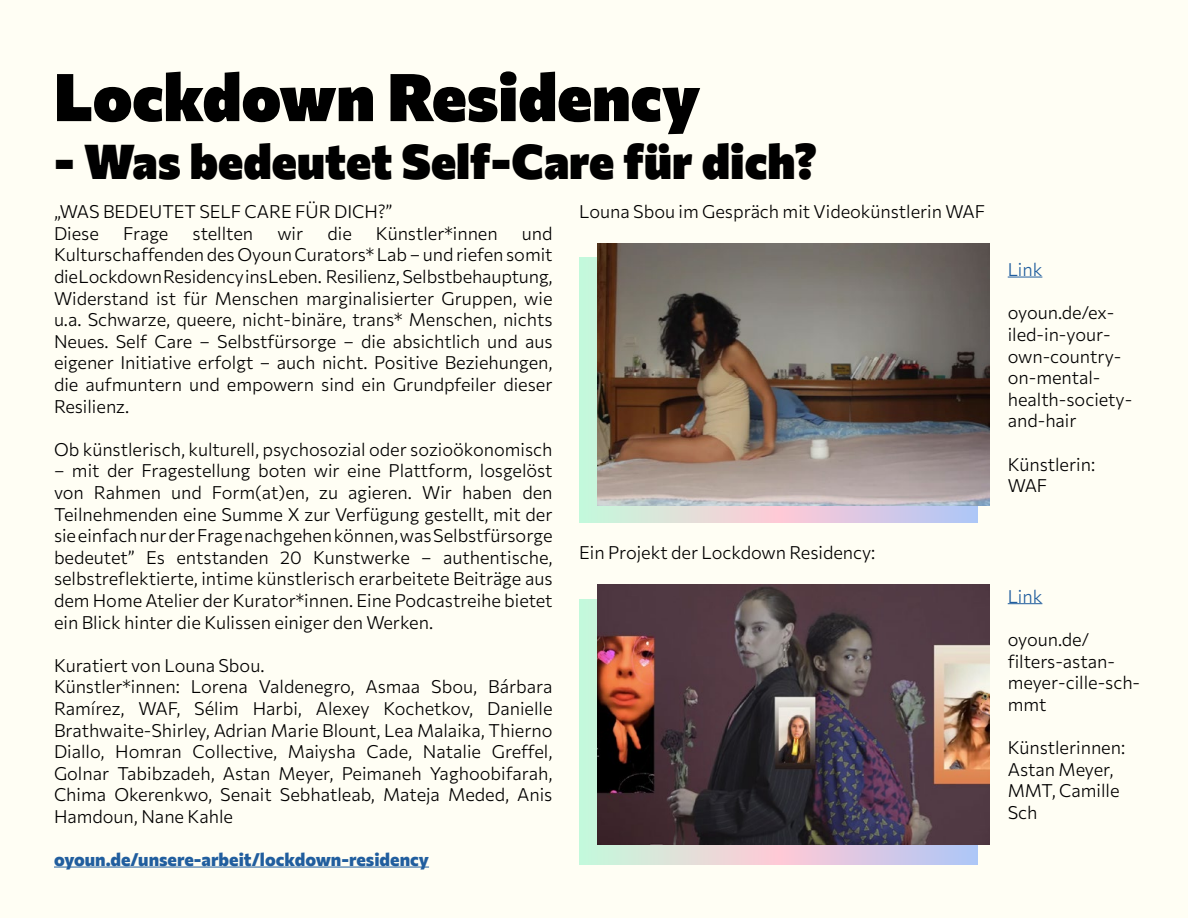
<style>
.page{position:relative;width:1188px;height:918px;background:#fffef4}
.page>*{position:absolute;margin:0;border:0;box-sizing:border-box;transform-origin:0 0}
.t1{font:900 66px "Commissioner";color:#000}
.t2{font:900 48px "Commissioner";color:#000}
.t3{font:300 18px/21.6px "Commissioner";color:#000}
.t4{font:800 18px "Commissioner";color:#215e9e}
.t5{font:300 18px "Commissioner";color:#215e9e}
</style>
<div class="page">
<hr style="left:54px;top:867px;width:375px;height:1px;background:#215e9e">
<svg style="left:579px;top:258px;width:399px;height:264px"></svg>
<img style="left:597px;top:244px;width:392px;height:261px">
<hr style="left:1008px;top:277px;width:34px;height:1px;background:#215e9e">
<svg style="left:579px;top:600px;width:399px;height:264px"></svg>
<img style="left:597px;top:584px;width:392px;height:260px">
<hr style="left:1008px;top:603px;width:34px;height:1px;background:#215e9e">
<h1 class="t1" style="left:54px;top:46px;width:648px">Lockdown Residency</h1>
<h2 class="t2" style="left:54px;top:124px;width:764px">- Was bedeutet Self-Care für dich?</h2>
<p class="t3" style="left:54px;top:200px;width:340px">„WAS BEDEUTET SELF CARE FÜR DICH?”<br>Diese</p>
<p class="t3" style="left:579px;top:200px;width:407px">Louna Sbou im Gespräch mit Videokünstlerin WAF</p>
<p class="t3" style="left:123px;top:221px;width:47px">Frage</p>
<p class="t3" style="left:193px;top:221px;width:62px">stellten</p>
<p class="t3" style="left:277px;top:221px;width:27px">wir</p>
<p class="t3" style="left:327px;top:221px;width:26px">die</p>
<p class="t3" style="left:376px;top:221px;width:123px">Künstler*innen</p>
<p class="t3" style="left:54px;top:221px;width:500px;text-align:justify;text-indent:468px">und Kulturschaffenden des Oyoun Curators* Lab – und riefen somit die Lockdown Residency ins Leben. Resilienz, Selbstbehauptung, Widerstand ist für Menschen marginalisierter Gruppen, wie u.a. Schwarze, queere, nicht-binäre, trans* Menschen, nichts Neues. Self Care – Selbstfürsorge – die absichtlich und aus eigener Initiative erfolgt – auch nicht. Positive Beziehungen, die aufmuntern und empowern sind ein Grundpfeiler dieser Resilienz.</p>
<p class="t3" style="left:54px;top:437px;width:500px">Ob künstlerisch, kulturell, psychosozial oder sozioökonomisch</p>
<p class="t3" style="left:54px;top:459px;width:500px;text-align:justify">– mit der Fragestellung boten wir eine Plattform, losgelöst von Rahmen und Form(at)en, zu agieren. Wir haben den Teilnehmenden eine Summe X zur Verfügung gestellt, mit der sie einfach nur der Frage nachgehen können, was Selbstfürsorge bedeutet” Es entstanden 20 Kunstwerke – authentische, selbstreflektierte, intime künstlerisch erarbeitete Beiträge aus dem Home Atelier der Kurator*innen. Eine Podcastreihe bietet ein Blick hinter die Kulissen einiger den Werken.</p>
<p class="t3" style="left:54px;top:653px;width:500px">Kuratiert von Louna Sbou.<br>Künstler*innen: Lorena Valdenegro, Asmaa Sbou, Bárbara Ramírez, WAF, Sélim Harbi, Alexey Kochetkov, Danielle Brathwaite-Shirley, Adrian Marie Blount, Lea Malaika, Thierno Diallo, Homran Collective, Maiysha Cade, Natalie Greffel, Golnar Tabibzadeh, Astan Meyer, Peimaneh Yaghoobifarah, Chima Okerenkwo, Senait Sebhatleab, Mateja Meded, Anis Hamdoun, Nane Kahle</p>
<p class="t4" style="left:54px;top:846px;width:376px">oyoun.de/unsere-arbeit/lockdown-residency</p>
<p class="t3" style="left:579px;top:540px;width:298px">Ein Projekt der Lockdown Residency:</p>
<p class="t5" style="left:1008px;top:256px;width:36px">Link</p>
<p class="t3" style="left:1008px;top:301px;width:126px">oyoun.de/ex&shy;iled-in-your&shy;own-country&shy;on-mental&shy;health-society&shy;and-hair</p>
<p class="t3" style="left:1008px;top:452px;width:89px">Künstlerin:<br>WAF</p>
<p class="t5" style="left:1008px;top:582px;width:36px">Link</p>
<p class="t3" style="left:1008px;top:627px;width:134px">oyoun.de/ filters-astan&shy;meyer-cille-sch&shy;mmt</p>
<p class="t3" style="left:1008px;top:735px;width:119px">Künstlerinnen:<br>Astan Meyer,<br>MMT, Camille<br>Sch</p>
</div>
